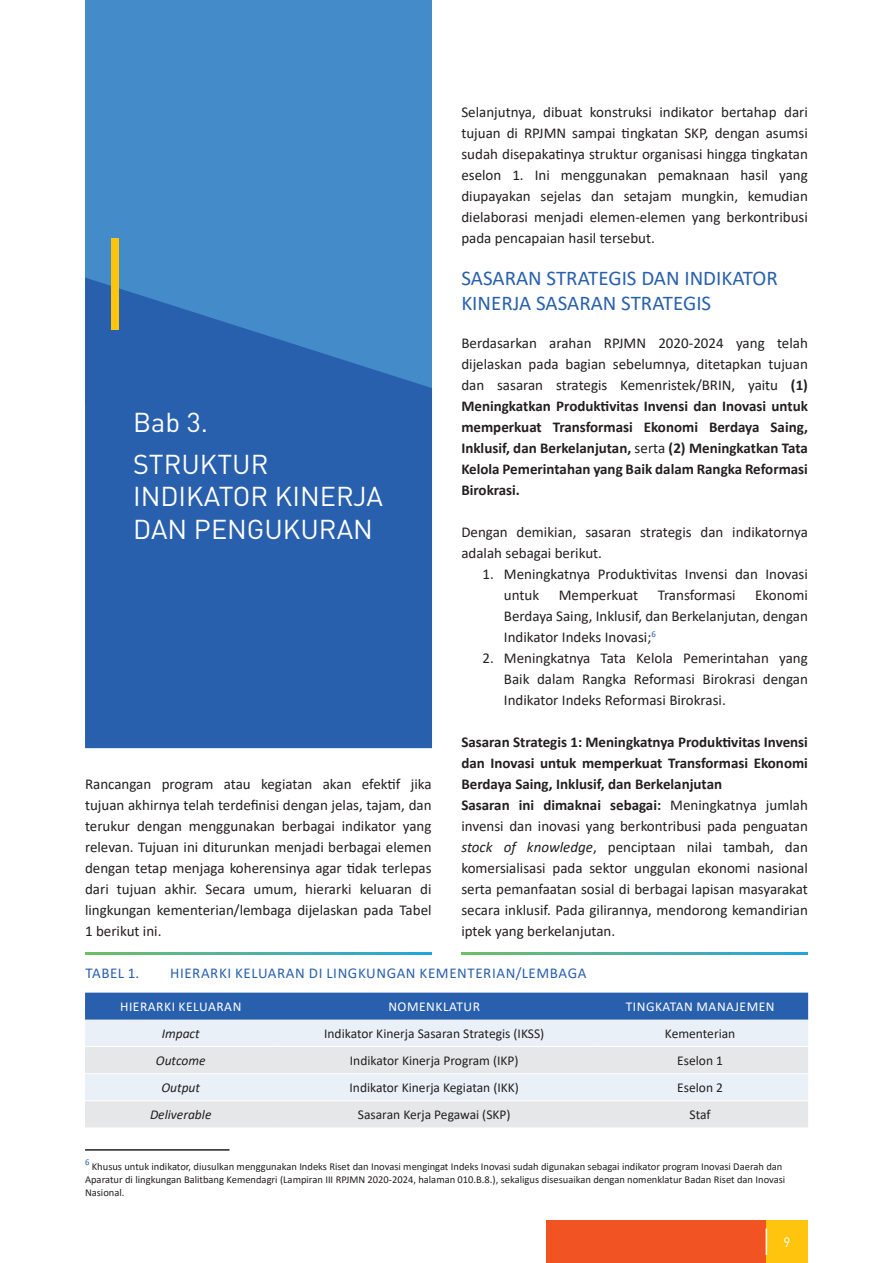
<style>
.page{position:relative;width:893px;height:1263px;background:#fff}
.page>*{position:absolute;margin:0;border:0;box-sizing:border-box;transform-origin:0 0}
.t1{font:27px/42px "DIN Pro";color:#fff}
.t2{font:21px/25.2px "Calibri";color:#2960ad}
.t3{font:15px/21px "Calibri";color:#231f20;text-align:justify}
.t4{font:700 15px/21px "Calibri";color:#231f20;text-align:justify}
.t5{font:15px "Calibri";letter-spacing:.04em;color:#2960ad}
.t6{font:13.5px "Calibri";color:#231f20}
.t7{font:13.5px "Calibri";letter-spacing:.04em;color:#fff}
.t8{font:italic 13.5px "Calibri";color:#231f20}
.t9{font:13.5px "DIN Pro";color:#fff}
.t10{font:10.5px/12.6px "Calibri";color:#231f20}
.t11{font:8.7px "Calibri";color:#2960ad}
.s1{font-weight:400}
.s2{font-weight:700}
.s3{font-style:italic}
</style>
<div class="page">
<div style="left:546px;top:1220px;width:220px;height:43px;background:#f15422"></div>
<div style="left:766px;top:1220px;width:42px;height:43px;background:#fec40e"></div>
<svg style="left:766px;top:1228px;width:1px;height:27px"></svg>
<div style="left:85px;top:0;width:347px;height:405px;background:#448bca"></div>
<svg style="left:85px;top:278px;width:347px;height:470px;background:#2c65b0"></svg>
<div style="left:111px;top:238px;width:8px;height:91px;background:#fec40e"></div>
<div style="left:85px;top:993px;width:723px;height:27px;background:#2960ad"></div>
<div style="left:85px;top:1020px;width:723px;height:26px;background:#eaf0f8"></div>
<svg style="left:85px;top:1047px;width:723px;height:80px;background:#e7eaee"></svg>
<hr style="left:85px;top:1073px;width:191px;height:1px;background:#fff">
<hr style="left:276px;top:1073px;width:316px;height:1px;background:#fff">
<hr style="left:592px;top:1073px;width:216px;height:1px;background:#fff">
<hr style="left:85px;top:1100px;width:191px;height:1px;background:#fff">
<hr style="left:276px;top:1100px;width:316px;height:1px;background:#fff">
<hr style="left:592px;top:1100px;width:216px;height:1px;background:#fff">
<hr style="left:85px;top:1149px;width:144px;height:2px;background:#231f20">
<svg style="left:85px;top:952px;width:347px;height:3px"></svg>
<svg style="left:461px;top:952px;width:347px;height:3px"></svg>
<p class="t3" style="left:461px;top:101px;width:348px">Selanjutnya, dibuat konstruksi indikator bertahap dari tujuan di RPJMN sampai tingkatan SKP, dengan asumsi sudah disepakatinya struktur organisasi hingga tingkatan eselon 1. Ini menggunakan pemaknaan hasil yang diupayakan sejelas dan setajam mungkin, kemudian dielaborasi menjadi elemen-elemen yang berkontribusi pada pencapaian hasil tersebut.</p>
<h2 class="t2" style="left:461px;top:265px;width:318px">SASARAN STRATEGIS DAN INDIKATOR<br>KINERJA SASARAN STRATEGIS</h2>
<p class="t4" style="left:461px;top:332px;width:348px"><span class="s1">Berdasarkan arahan RPJMN 2020-2024 yang telah dijelaskan pada bagian sebelumnya, ditetapkan tujuan dan sasaran strategis Kemenristek/BRIN, yaitu</span> (1)<br>Meningkatkan Produktivitas Invensi dan Inovasi untuk memperkuat Transformasi Ekonomi Berdaya Saing, Inklusif, dan Berkelanjutan, <span class="s1">serta</span> (2) Meningkatkan Tata Kelola Pemerintahan yang Baik dalam Rangka Reformasi Birokrasi.</p>
<p class="t3" style="left:461px;top:521px;width:348px">Dengan demikian, sasaran strategis dan indikatornya adalah sebagai berikut.</p>
<p class="t3" style="left:504px;top:563px;width:306px;text-indent:-21px">1. Meningkatnya Produktivitas Invensi dan Inovasi untuk</p>
<h1 class="t1" style="left:133px;top:400px;width:137px">Bab 3.<br>STRUKTUR</h1>
<h1 class="t1" style="left:133px;top:479px;width:251px;line-height:32.4px">INDIKATOR KINERJA<br>DAN PENGUKURAN</h1>
<p class="t3" style="left:559px;top:584px;width:81px">Memperkuat</p>
<p class="t3" style="left:658px;top:584px;width:79px">Transformasi</p>
<p class="t3" style="left:504px;top:584px;width:306px;text-indent:251px">Ekonomi Berdaya Saing, Inklusif, dan Berkelanjutan, dengan Indikator Indeks Inovasi;<sup>6</sup></p>
<p class="t3" style="left:504px;top:647px;width:306px;text-indent:-21px">2. Meningkatnya Tata Kelola Pemerintahan yang Baik dalam Rangka Reformasi Birokrasi dengan Indikator Indeks Reformasi Birokrasi.</p>
<p class="t3" style="left:461px;top:731px;width:348px;text-align:left"><span class="s2">Sasaran Strategis 1: Meningkatnya Produktivitas Invensi dan Inovasi untuk memperkuat Transformasi Ekonomi Berdaya Saing, Inklusif, dan Berkelanjutan<br>Sasaran ini dimaknai sebagai:</span> Meningkatnya jumlah invensi dan inovasi yang berkontribusi pada penguatan <span class="s3">stock of knowledge</span>, penciptaan nilai tambah, dan komersialisasi pada sektor unggulan ekonomi nasional serta pemanfaatan sosial di berbagai lapisan masyarakat secara inklusif. Pada gilirannya, mendorong kemandirian iptek yang berkelanjutan.</p>
<p class="t3" style="left:85px;top:773px;width:348px">Rancangan program atau kegiatan akan efektif jika tujuan akhirnya telah terdefinisi dengan jelas, tajam, dan terukur dengan menggunakan berbagai indikator yang relevan. Tujuan ini diturunkan menjadi berbagai elemen dengan tetap menjaga koherensinya agar tidak terlepas dari tujuan akhir. Secara umum, hierarki keluaran di lingkungan kementerian/lembaga dijelaskan pada Tabel 1 berikut ini.</p>
<p class="t5" style="left:85px;top:963px;width:56px">TABEL 1.</p>
<p class="t5" style="left:170px;top:963px;width:418px">HIERARKI KELUARAN DI LINGKUNGAN KEMENTERIAN/LEMBAGA</p>
<p class="t7" style="left:120px;top:997px;width:123px">HIERARKI KELUARAN</p>
<p class="t7" style="left:388px;top:997px;width:93px">NOMENKLATUR</p>
<p class="t7" style="left:626px;top:997px;width:150px">TINGKATAN MANAJEMEN</p>
<p class="t8" style="left:162px;top:1024px;width:40px">Impact</p>
<p class="t6" style="left:324px;top:1024px;width:222px">Indikator Kinerja Sasaran Strategis (IKSS)</p>
<p class="t6" style="left:665px;top:1024px;width:72px">Kementerian</p>
<p class="t8" style="left:156px;top:1051px;width:51px">Outcome</p>
<p class="t6" style="left:350px;top:1051px;width:170px">Indikator Kinerja Program (IKP)</p>
<p class="t6" style="left:677px;top:1051px;width:47px">Eselon 1</p>
<p class="t8" style="left:161px;top:1078px;width:40px">Output</p>
<p class="t6" style="left:350px;top:1078px;width:171px">Indikator Kinerja Kegiatan (IKK)</p>
<p class="t6" style="left:677px;top:1078px;width:47px">Eselon 2</p>
<p class="t8" style="left:150px;top:1105px;width:63px">Deliverable</p>
<p class="t6" style="left:358px;top:1105px;width:154px">Sasaran Kerja Pegawai (SKP)</p>
<p class="t6" style="left:690px;top:1105px;width:23px">Staf</p>
<p class="t11" style="left:85px;top:1156px;width:6px">6</p>
<p class="t10" style="left:85px;top:1160px;width:702px;text-indent:7px">Khusus untuk indikator, diusulkan menggunakan Indeks Riset dan Inovasi mengingat Indeks Inovasi sudah digunakan sebagai indikator program Inovasi Daerah dan<br>Aparatur di lingkungan Balitbang Kemendagri (Lampiran III RPJMN 2020-2024, halaman 010.B.8.), sekaligus disesuaikan dengan nomenklatur Badan Riset dan Inovasi<br>Nasional.</p>
<p class="t9" style="left:784px;top:1233px;width:9px">9</p>
</div>
